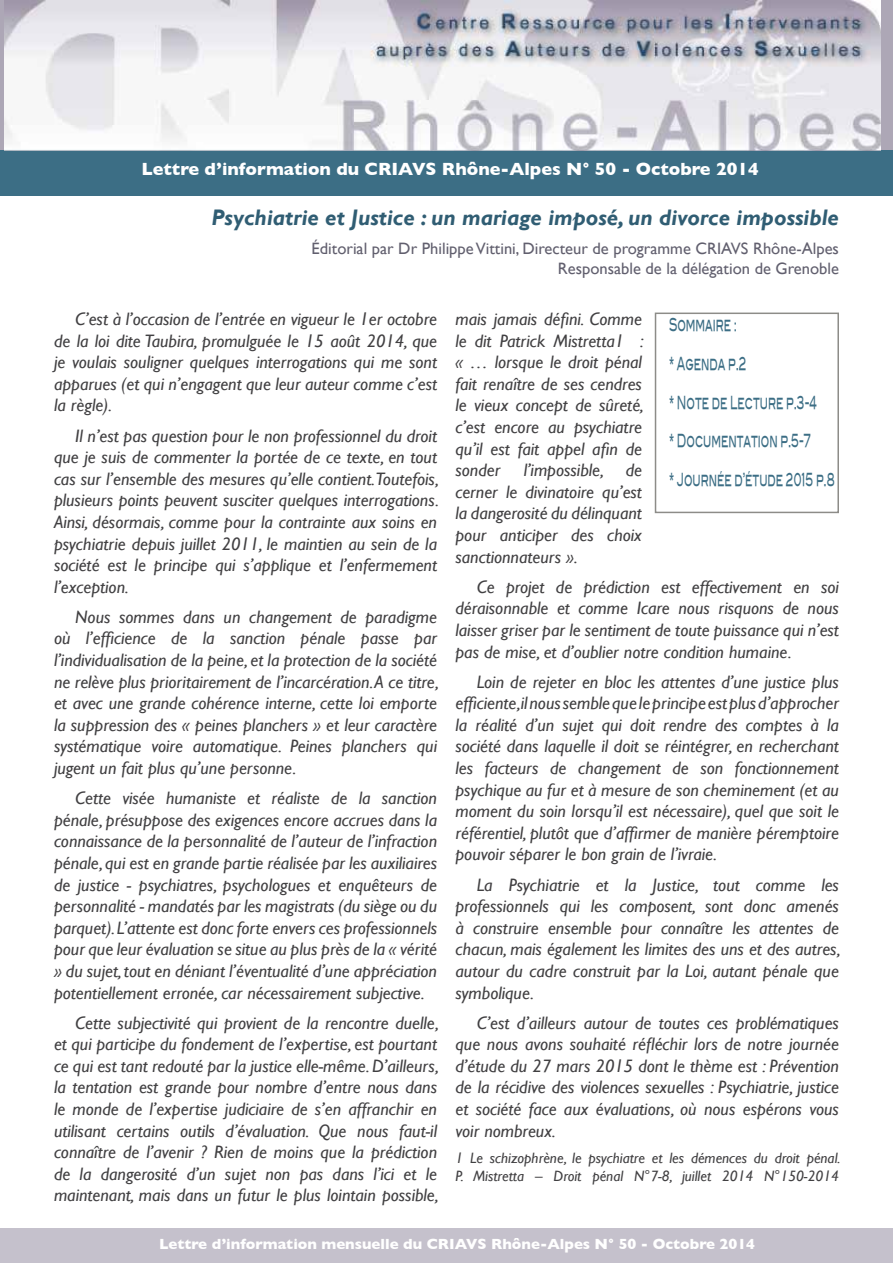
<style>
.page{position:relative;width:893px;height:1263px;background:#fff}
.page>*{position:absolute;margin:0;border:0;box-sizing:border-box;transform-origin:0 0}
.t1{font:italic 700 22.5px "Gill Sans";color:#305d73}
.t2{font:italic 18px/21.6px "Gill Sans";color:#414042;text-align:justify}
.t3{font:18px/38.5px "Blair Md ITCTT Medium";color:#3c6e85;scale:.5 1}
.t4{font:700 18px "Gill Sans";color:#fff}
.t5{font:16.5px/19.8px "Gill Sans";color:#615f6e;text-align:right}
.t6{font:italic 15px/18px "Gill Sans";color:#414042}
.t7{font:700 15px "Gill Sans";color:#fff}
</style>
<div class="page">
<div style="left:0;top:1228px;width:893px;height:35px;background:#c5c1cc"></div>
<div style="left:0;top:150px;width:893px;height:46px;background:#3c6e85"></div>
<img style="left:4px;top:0;width:877px;height:151px">
<div style="left:655px;top:313px;width:184px;height:200px;border:2px solid #8d8c88"></div>
<p class="t4" style="left:141px;top:159px;width:619px">Lettre d’information du CRIAVS Rhône-Alpes N° 50 - Octobre 2014</p>
<p class="t1" style="left:211px;top:205px;width:629px">Psychiatrie et Justice : un mariage imposé, un divorce impossible</p>
<p class="t5" style="left:312px;top:239px;width:529px">Éditorial par Dr Philippe Vittini, Directeur de programme CRIAVS Rhône-Alpes<br>Responsable de la délégation de Grenoble</p>
<p class="t2" style="left:54px;top:308px;width:385px;text-indent:21px">C’est à l’occasion de l’entrée en vigueur le 1er octobre de la loi dite Taubira, promulguée le 15 août 2014, que je voulais souligner quelques interrogations qui me sont apparues (et qui n’engagent que leur auteur comme c’est la règle).</p>
<p class="t2" style="left:54px;top:425px;width:386px;text-indent:21px">Il n’est pas question pour le non professionnel du droit que je suis de commenter la portée de ce texte, en tout cas sur l’ensemble des mesures qu’elle contient.Toutefois, plusieurs points peuvent susciter quelques interrogations.<br>Ainsi, désormais, comme pour la contrainte aux soins en psychiatrie depuis juillet 2011, le maintien au sein de la société est le principe qui s’applique et l’enfermement l’exception.</p>
<p class="t2" style="left:54px;top:606px;width:386px;text-indent:21px">Nous sommes dans un changement de paradigme où l’efficience de la sanction pénale passe par l’individualisation de la peine, et la protection de la société ne relève plus prioritairement de l’incarcération. A ce titre, et avec une grande cohérence interne, cette loi emporte la suppression des « peines planchers » et leur caractère systématique voire automatique. Peines planchers qui jugent un fait plus qu’une personne.</p>
<p class="t2" style="left:54px;top:787px;width:385px;text-indent:21px">Cette visée humaniste et réaliste de la sanction pénale, présuppose des exigences encore accrues dans la connaissance de la personnalité de l’auteur de l’infraction pénale, qui est en grande partie réalisée par les auxiliaires de justice - psychiatres, psychologues et enquêteurs de personnalité - mandatés par les magistrats (du siège ou du parquet). L’attente est donc forte envers ces professionnels pour que leur évaluation se situe au plus près de la « vérité » du sujet, tout en déniant l’éventualité d’une appréciation potentiellement erronée, car nécessairement subjective.</p>
<p class="t2" style="left:54px;top:1012px;width:386px;text-indent:21px">Cette subjectivité qui provient de la rencontre duelle, et qui participe du fondement de l’expertise, est pourtant ce qui est tant redouté par la justice elle-même. D’ailleurs, la tentation est grande pour nombre d’entre nous dans le monde de l’expertise judiciaire de s’en affranchir en utilisant certains outils d’évaluation. Que nous faut-il connaître de l’avenir ? Rien de moins que la prédiction de la dangerosité d’un sujet non pas dans l’ici et le maintenant, mais dans un futur le plus lointain possible,</p>
<p class="t2" style="left:455px;top:308px;width:190px">mais jamais défini. Comme le dit Patrick Mistretta1 : « … lorsque le droit pénal fait renaître de ses cendres le vieux concept de sûreté, c’est encore au psychiatre qu’il est fait appel afin de sonder</p>
<p class="t3" style="left:669px;top:304px;width:333px">Sommaire :<br>* Agenda p.2<br>* Note de Lecture p.3-4<br>* Documentation p.5-7<br>* Journée d’étude 2015 p.8</p>
<p class="t2" style="left:455px;top:459px;width:188px;text-indent:68px">l’impossible, de cerner le divinatoire qu’est la dangerosité du délinquant pour anticiper des choix sanctionnateurs ».</p>
<p class="t2" style="left:455px;top:576px;width:385px;text-indent:21px">Ce projet de prédiction est effectivement en soi déraisonnable et comme Icare nous risquons de nous laisser griser par le sentiment de toute puissance qui n’est pas de mise, et d’oublier notre condition humaine.</p>
<p class="t2" style="left:455px;top:671px;width:385px;text-indent:21px">Loin de rejeter en bloc les attentes d’une justice plus efficiente,il nous semble que le principe est plus d’approcher la réalité d’un sujet qui doit rendre des comptes à la société dans laquelle il doit se réintégrer, en recherchant les facteurs de changement de son fonctionnement psychique au fur et à mesure de son cheminement (et au moment du soin lorsqu’il est nécessaire), quel que soit le référentiel, plutôt que d’affirmer de manière péremptoire pouvoir séparer le bon grain de l’ivraie.</p>
<p class="t2" style="left:455px;top:874px;width:387px;text-indent:21px">La Psychiatrie et la Justice, tout comme les professionnels qui les composent, sont donc amenés à construire ensemble pour connaître les attentes de chacun, mais également les limites des uns et des autres, autour du cadre construit par la Loi, autant pénale que symbolique.</p>
<p class="t2" style="left:455px;top:1012px;width:385px;text-indent:21px">C’est d’ailleurs autour de toutes ces problématiques que nous avons souhaité réfléchir lors de notre journée d’étude du 27 mars 2015 dont le thème est : Prévention de la récidive des violences sexuelles : Psychiatrie, justice et société face aux évaluations, où nous espérons vous voir nombreux.</p>
<p class="t6" style="left:455px;top:1149px;width:386px">1 Le schizophrène, le psychiatre et les démences du droit pénal.<br>P. Mistretta – Droit pénal N°7-8, juillet 2014 N°150-2014</p>
<p class="t7" style="left:159px;top:1235px;width:598px">Lettre d’information mensuelle du CRIAVS Rhône-Alpes N° 50 - Octobre 2014</p>
</div>
